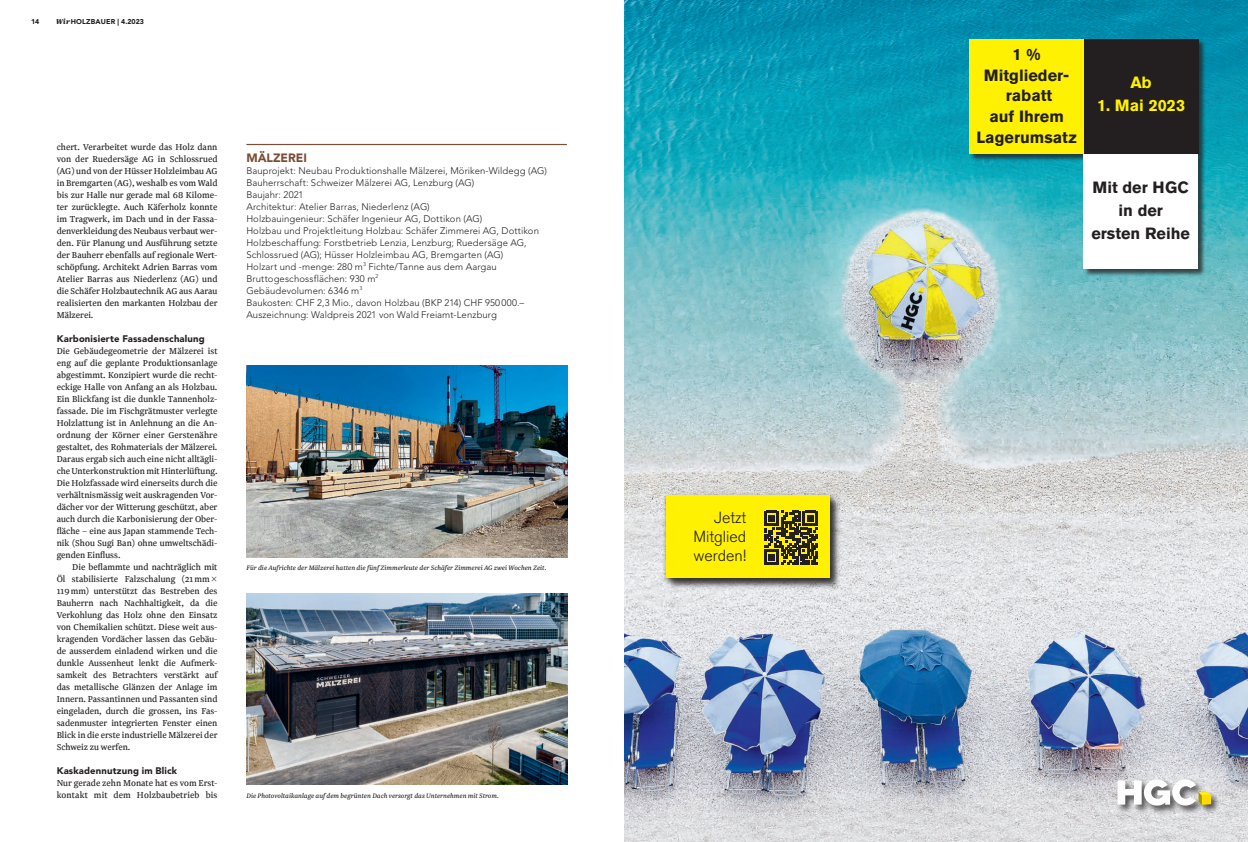
<style>
.page{position:relative;width:1248px;height:842px;background:#fff}
.page>*{position:absolute;margin:0;border:0;box-sizing:border-box;transform-origin:0 0}
.t1{font:700 16.2px/20.7px "Akzidenz Grotesk Pro";color:#231f20;text-align:center}
.t2{font:700 16.2px "Akzidenz Grotesk Pro";color:#fff101}
.t3{font:300 16px/19.2px "Akzidenz Grotesk Pro";color:#231f20;text-align:justify}
.t4{font:900 12px "Avenir LT Std";color:#794f37}
.t5{font:10px/12px "Newzald";color:#231f20;text-align:justify}
.t6{font:300 9.5px/12px "Avenir LT Std";letter-spacing:.01em;color:#231f20}
.t7{font:900 9.5px "Avenir LT Std";letter-spacing:.015em;color:#231f20}
.t8{font:italic 7.5px "Newzald";color:#231f20}
.t9{font:900 7px "Avenir LT Std";letter-spacing:.025em;color:#231f20}
.s1{font-family:"Newzald";font-style:italic;font-size:8.2px}
.s2{font-family:"Avenir LT Std";font-weight:300}
</style>
<div class="page">
<img style="left:246px;top:366px;width:321px;height:191px">
<img style="left:246px;top:594px;width:321px;height:190px">
<hr style="left:246px;top:144px;width:321px;height:1px;background:#794f37">
<img style="left:624px;top:0;width:623px;height:842px">
<div style="left:1115px;top:778px;width:105px;height:37px;background:#231f20;opacity:.75"></div>
<svg style="left:1117px;top:779px;width:93px;height:26px"></svg>
<div style="left:969px;top:40px;width:123px;height:122px;background:#231f20;opacity:.75"></div>
<div style="left:969px;top:39px;width:114px;height:115px;background:#fff101"></div>
<div style="left:1083px;top:39px;width:123px;height:123px;background:#231f20;opacity:.75"></div>
<div style="left:1083px;top:39px;width:115px;height:115px;background:#231f20"></div>
<div style="left:1083px;top:154px;width:123px;height:123px;background:#231f20;opacity:.75"></div>
<div style="left:1083px;top:154px;width:114px;height:114px;background:#fff"></div>
<div style="left:662px;top:492px;width:174px;height:93px;background:#231f20;opacity:.75"></div>
<div style="left:666px;top:496px;width:174px;height:93px;background:#231f20;opacity:.75"></div>
<div style="left:666px;top:495px;width:163px;height:82px;background:#fff101"></div>
<svg style="left:764px;top:511px;width:54px;height:54px"></svg>
<p class="t9" style="left:31px;top:17px;width:10px">14</p>
<p class="t9" style="left:56px;top:17px;width:89px"><span class="s1">Wir</span>HOLZBAUER | 4.2023</p>
<p class="t5" style="left:57px;top:140px;width:162px">chert. Verarbeitet wurde das Holz dann von der Ruedersäge AG in Schlossrued (AG) und von der Hüsser Holzleimbau AG in Bremgarten (AG), weshalb es vom Wald bis zur Halle nur gerade mal 68 Kilome&shy;ter zurücklegte. Auch Käferholz konnte im Tragwerk, im Dach und in der Fassa&shy;denverkleidung des Neubaus verbaut wer&shy;den. Für Planung und Ausführung setzte der Bauherr ebenfalls auf regionale Wert&shy;schöpfung. Architekt Adrien Barras vom Atelier Barras aus Niederlenz (AG) und die Schäfer Holzbautechnik AG aus Aarau realisierten den markanten Holzbau der Mälzerei.</p>
<p class="t7" style="left:57px;top:332px;width:150px">Karbonisierte Fassadenschalung</p>
<p class="t5" style="left:57px;top:344px;width:162px">Die Gebäudegeometrie der Mälzerei ist eng auf die geplante Produktionsanlage abgestimmt. Konzipiert wurde die recht&shy;eckige Halle von Anfang an als Holzbau.<br>Ein Blickfang ist die dunkle Tannenholz&shy;fassade. Die im Fischgrätmuster verlegte Holzlattung ist in Anlehnung an die An&shy;ordnung der Körner einer Gerstenähre gestaltet, des Rohmaterials der Mälzerei.<br>Daraus ergab sich auch eine nicht alltägli&shy;che Unterkonstruktion mit Hinterlüftung.<br>Die Holzfassade wird einerseits durch die verhältnismässig weit auskragenden Vor&shy;dächer vor der Witterung geschützt, aber auch durch die Karbonisierung der Ober&shy;fläche – eine aus Japan stammende Tech&shy;nik (Shou Sugi Ban) ohne umweltschädi&shy;genden Einfluss.</p>
<p class="t5" style="left:57px;top:560px;width:162px;text-indent:16px">Die beflammte und nachträglich mit Öl stabilisierte Falzschalung (21 mm <span class="s2">× </span>119 mm) unterstützt das Bestreben des Bauherrn nach Nachhaltigkeit, da die Verkohlung das Holz ohne den Einsatz von Chemikalien schützt. Diese weit aus&shy;kragenden Vordächer lassen das Gebäu&shy;de ausserdem einladend wirken und die dunkle Aussenheut lenkt die Aufmerk&shy;samkeit des Betrachters verstärkt auf das metallische Glänzen der Anlage im Innern. Passantinnen und Passanten sind eingeladen, durch die grossen, ins Fas&shy;sadenmuster integrierten Fenster einen Blick in die erste industrielle Mälzerei der Schweiz zu werfen.</p>
<p class="t7" style="left:57px;top:764px;width:122px">Kaskadennutzung im Blick</p>
<p class="t5" style="left:57px;top:776px;width:162px">Nur gerade zehn Monate hat es vom Erst&shy;kontakt mit dem Holzbaubetrieb bis</p>
<p class="t4" style="left:246px;top:150px;width:62px">MÄLZEREI</p>
<p class="t6" style="left:246px;top:164px;width:302px">Bauprojekt: Neubau Produktionshalle Mälzerei, Möriken-Wildegg (AG)<br>Bauherrschaft: Schweizer Mälzerei AG, Lenzburg (AG)<br>Baujahr: 2021<br>Architektur: Atelier Barras, Niederlenz (AG)<br>Holzbauingenieur: Schäfer Ingenieur AG, Dottikon (AG)<br>Holzbau und Projektleitung Holzbau: Schäfer Zimmerei AG, Dottikon Holzbeschaffung: Forstbetrieb Lenzia, Lenzburg; Ruedersäge AG, Schlossrued (AG); Hüsser Holzleimbau AG, Bremgarten (AG)<br>Holzart und -menge: 280 m<sup>3</sup> Fichte/Tanne aus dem Aargau Bruttogeschossflächen: 930 m<sup>2<br></sup>Gebäudevolumen: 6346 m<sup>3<br></sup>Baukosten: CHF 2,3 Mio., davon Holzbau (BKP 214) CHF 950000.– Auszeichnung: Waldpreis 2021 von Wald Freiamt-Lenzburg</p>
<p class="t8" style="left:246px;top:563px;width:301px">Für die Aufrichte der Mälzerei hatten die fünf Zimmerleute der Schäfer Zimmerei AG zwei Wochen Zeit.</p>
<p class="t8" style="left:246px;top:791px;width:254px">Die Photovoltaikanlage auf dem begrünten Dach versorgt das Unternehmen mit Strom.</p>
<h2 class="t3" style="left:693px;top:508px;width:54px;text-indent:21px">Jetzt Mitglied werden!</h2>
<h1 class="t1" style="left:976px;top:44px;width:102px">1 %<br>Mitglieder&shy;rabatt<br>auf Ihrem<br>Lagerumsatz</h1>
<h1 class="t2" style="left:1130px;top:72px;width:23px">Ab</h1>
<h1 class="t2" style="left:1096px;top:95px;width:90px">1. Mai 2023</h1>
<h1 class="t1" style="left:1091px;top:176px;width:100px;line-height:22.9px">Mit der HGC in der<br>ersten Reihe</h1>
</div>
